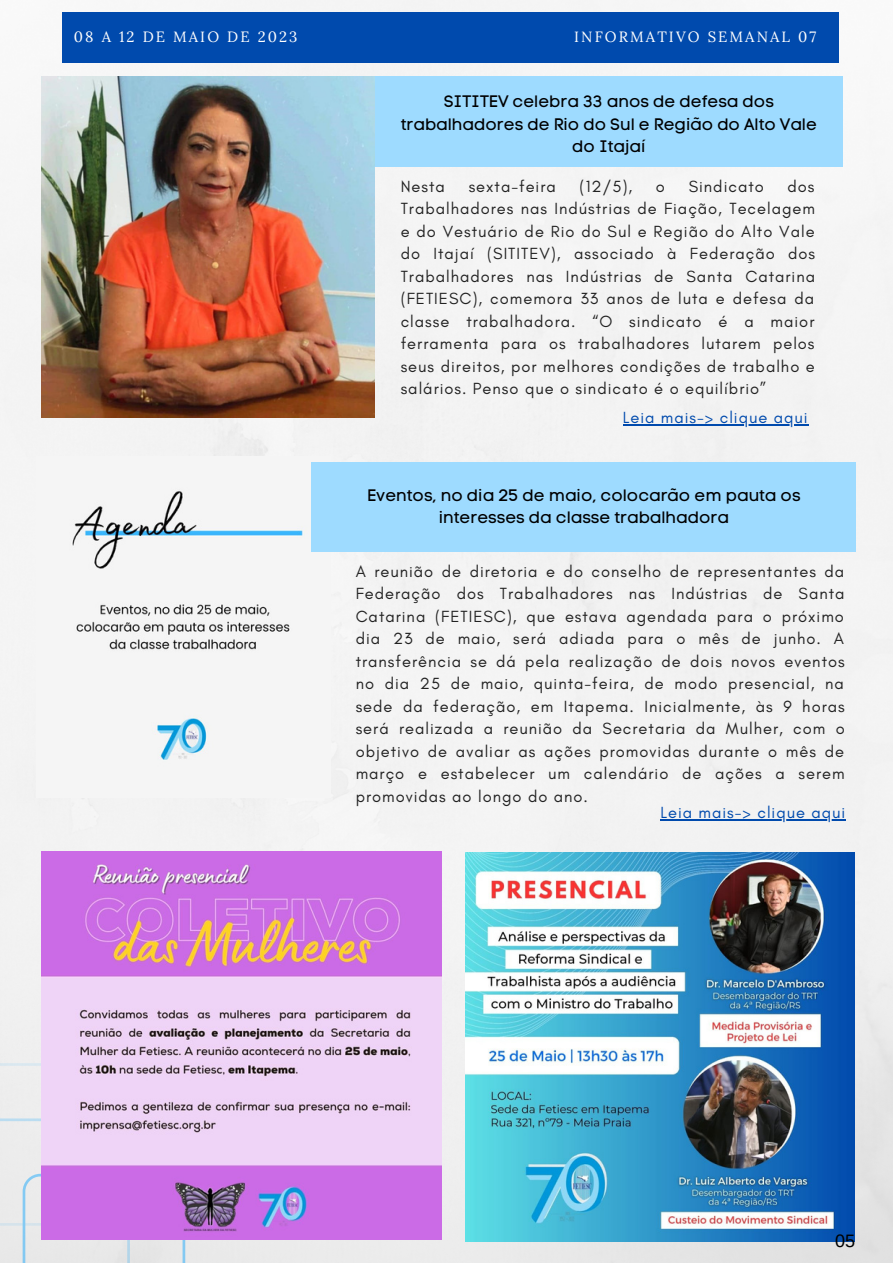
<style>
.page{position:relative;width:893px;height:1264px;background:#fff}
.page>*{position:absolute;margin:0;border:0;box-sizing:border-box;transform-origin:0 0}
.t1{font:18px "Arimo";color:#000}
.t2{font:16.5px/22.5px "Glacial Indifference";letter-spacing:.06em;color:#222;text-align:justify}
.t3{font:16.5px/22.5px "Code Pro Normal LC";color:#000;text-align:center}
.t4{font:16.5px "Glacial Indifference";letter-spacing:.06em;color:#004aad}
.t5{font:14.85px "Lora";letter-spacing:.14em;color:#fff}
</style>
<div class="page">
<div style="left:0;top:0;width:892px;height:1262px;background:#f3f3f3"></div>
<svg style="left:0;top:1063px;width:185px;height:199px;background:#e5e6ea"></svg>
<div style="left:62px;top:12px;width:776px;height:51px;background:#004aad"></div>
<img style="left:42px;top:77px;width:333px;height:340px">
<div style="left:375px;top:77px;width:467px;height:89px;background:#9edbff"></div>
<img style="left:42px;top:851px;width:399px;height:387px">
<img style="left:465px;top:852px;width:389px;height:389px">
<hr style="left:622px;top:424px;width:186px;height:1px;background:#004aad">
<div style="left:37px;top:456px;width:293px;height:341px;background:#f5f5f5"></div>
<div style="left:311px;top:462px;width:544px;height:90px;background:#9edbff"></div>
<hr style="left:660px;top:819px;width:186px;height:1px;background:#004aad">
<p class="t5" style="left:74px;top:27px;width:225px">08 A 12 DE MAIO DE 2023</p>
<p class="t5" style="left:574px;top:27px;width:243px">INFORMATIVO SEMANAL 07</p>
<p class="t3" style="left:401px;top:90px;width:417px">SITITEV celebra 33 anos de defesa dos trabalhadores de Rio do Sul e Região do Alto Vale do Itajaí</p>
<p class="t2" style="left:400px;top:175px;width:416px;text-indent:387px">dos Trabalhadores nas Indústrias de Fiação, Tecelagem e do Vestuário de Rio do Sul e Região do Alto Vale do Itajaí (SITITEV), associado à Federação dos Trabalhadores nas Indústrias de Santa Catarina (FETIESC), comemora 33 anos de luta e defesa da classe trabalhadora. “O sindicato é a maior ferramenta para os trabalhadores lutarem pelos seus direitos, por melhores condições de trabalho e salários. Penso que o sindicato é o equilíbrio”</p>
<p class="t4" style="left:622px;top:407px;width:186px">Leia mais-&gt; clique aqui</p>
<p class="t2" style="left:400px;top:175px;width:46px">Nesta</p>
<p class="t2" style="left:468px;top:175px;width:89px">sexta-feira</p>
<p class="t2" style="left:579px;top:175px;width:54px">(12/5),</p>
<p class="t2" style="left:656px;top:175px;width:11px">o</p>
<p class="t2" style="left:688px;top:175px;width:77px">Sindicato</p>
<p class="t3" style="left:367px;top:483px;width:435px">Eventos, no dia 25 de maio, colocarão em pauta os interesses da classe trabalhadora</p>
<p class="t2" style="left:355px;top:559px;width:490px">A reunião de diretoria e do conselho de representantes da Federação dos Trabalhadores nas Indústrias de Santa Catarina (FETIESC), que estava agendada para o próximo dia 23 de maio, será adiada para o mês de junho. A transferência se dá pela realização de dois novos eventos no dia 25 de maio, quinta-feira, de modo presencial, na sede da federação, em Itapema. Inicialmente, às 9 horas será realizada a reunião da Secretaria da Mulher, com o objetivo de avaliar as ações promovidas durante o mês de março e estabelecer um calendário de ações a serem promovidas ao longo do ano.</p>
<p class="t4" style="left:660px;top:802px;width:186px">Leia mais-&gt; clique aqui</p>
<p class="t1" style="left:835px;top:1230px;width:21px">05</p>
</div>
